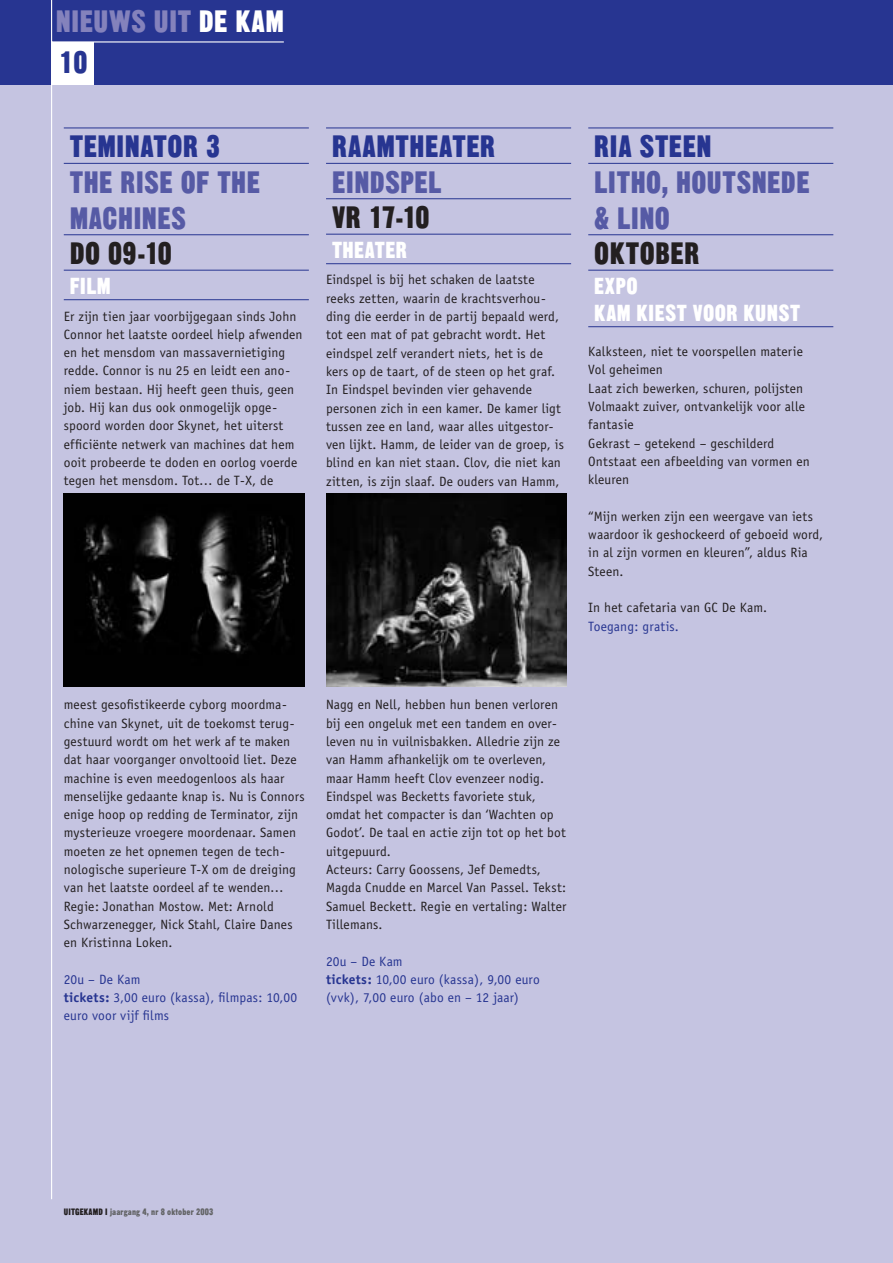
<style>
.page{position:relative;width:893px;height:1263px;background:#c5c4e1}
.page>*{position:absolute;margin:0;border:0;box-sizing:border-box;transform-origin:0 0}
.t1{font:30px/36px "Cg Gothic No 4";letter-spacing:-.005em;color:#565aa5}
.t2{font:30px "Cg Gothic No 4";color:#273591}
.t3{font:30px "Cg Gothic No 4";letter-spacing:-.005em;color:#231f20}
.t4{font:30px "Cg Gothic No 4";letter-spacing:-.01em;color:#8482bc}
.t5{font:22.5px/27px "Cg Gothic No 4";color:#fff}
.t6{font:13.5px/18.3px "Officina Sans";letter-spacing:.01em;color:#231f20}
.t7{font:13.5px/18.3px "Officina Sans";letter-spacing:.015em;color:#273591}
.t8{font:9px "Cg Gothic No 4";color:#636466}
.s1{color:#fff}
.s2{font-weight:700}
.s3{color:#231f20}
</style>
<div class="page">
<div style="left:0;top:0;width:893px;height:85px;background:#273591"></div>
<div style="left:52px;top:43px;width:42px;height:42px;background:#fff"></div>
<hr style="left:52px;top:41px;width:232px;height:2px;background:#fff">
<hr style="left:51px;top:0;width:1px;height:1199px;background:#fff">
<hr style="left:64px;top:128px;width:245px;height:1px;background:#273591">
<hr style="left:64px;top:163px;width:245px;height:1px;background:#273591">
<hr style="left:64px;top:234px;width:245px;height:1px;background:#273591">
<hr style="left:64px;top:270px;width:245px;height:1px;background:#273591">
<hr style="left:64px;top:299px;width:245px;height:1px;background:#273591">
<img style="left:64px;top:493px;width:241px;height:193px">
<hr style="left:326px;top:128px;width:245px;height:1px;background:#273591">
<hr style="left:326px;top:163px;width:245px;height:1px;background:#273591">
<hr style="left:326px;top:198px;width:245px;height:1px;background:#273591">
<hr style="left:326px;top:234px;width:245px;height:1px;background:#273591">
<hr style="left:326px;top:263px;width:245px;height:1px;background:#273591">
<img style="left:326px;top:493px;width:241px;height:194px">
<hr style="left:588px;top:128px;width:245px;height:1px;background:#273591">
<hr style="left:588px;top:163px;width:245px;height:1px;background:#273591">
<hr style="left:588px;top:234px;width:245px;height:1px;background:#273591">
<hr style="left:588px;top:270px;width:245px;height:1px;background:#273591">
<hr style="left:588px;top:326px;width:245px;height:1px;background:#273591">
<h1 class="t4" style="left:56px;top:12px;width:230px">NIEUWS UIT <span class="s1">DE KAM</span></h1>
<h1 class="t2" style="left:59px;top:53px;width:30px">10</h1>
<h1 class="t2" style="left:70px;top:137px;width:152px">TEMINATOR 3</h1>
<h1 class="t1" style="left:70px;top:168px;width:192px">THE RISE OF THE<br>MACHINES</h1>
<h1 class="t3" style="left:70px;top:244px;width:104px">DO 09-10</h1>
<h2 class="t5" style="left:70px;top:275px;width:43px">FILM</h2>
<p class="t6" style="left:326px;top:272px;width:239px">Eindspel is bij het schaken de laatste reeks zetten, waarin de krachtsverhou&shy;ding die eerder in de partij bepaald werd, tot een mat of pat gebracht wordt. Het eindspel zelf verandert niets, het is de kers op de taart, of de steen op het graf.<br>In Eindspel bevinden vier gehavende personen zich in een kamer. De kamer ligt tussen zee en land, waar alles uitgestor&shy;ven lijkt. Hamm, de leider van de groep, is blind en kan niet staan. Clov, die niet kan zitten, is zijn slaaf. De ouders van Hamm,</p>
<h1 class="t2" style="left:332px;top:137px;width:165px">RAAMTHEATER</h1>
<h1 class="t1" style="left:332px;top:168px;width:112px">EINDSPEL</h1>
<h1 class="t3" style="left:332px;top:208px;width:99px">VR 17-10</h1>
<h2 class="t5" style="left:332px;top:239px;width:77px">THEATER</h2>
<p class="t6" style="left:64px;top:308px;width:240px">Er zijn tien jaar voorbijgegaan sinds John Connor het laatste oordeel hielp afwenden en het mensdom van massavernietiging redde. Connor is nu 25 en leidt een ano&shy;niem bestaan. Hij heeft geen thuis, geen job. Hij kan dus ook onmogelijk opge&shy;spoord worden door Skynet, het uiterst efficiënte netwerk van machines dat hem ooit probeerde te doden en oorlog voerde tegen het mensdom. Tot… de T-X, de</p>
<h1 class="t2" style="left:594px;top:137px;width:119px">RIA STEEN</h1>
<h1 class="t1" style="left:594px;top:168px;width:217px">LITHO, HOUTSNEDE &amp; LINO</h1>
<h1 class="t3" style="left:594px;top:244px;width:107px">OKTOBER</h1>
<h2 class="t5" style="left:594px;top:275px;width:208px">EXPO<br>KAM KIEST VOOR KUNST</h2>
<p class="t6" style="left:588px;top:343px;width:223px">Kalksteen, niet te voorspellen materie<br>Vol geheimen<br>Laat zich bewerken, schuren, polijsten<br>Volmaakt zuiver, ontvankelijk voor alle fantasie<br>Gekrast – getekend – geschilderd<br>Ontstaat een afbeelding van vormen en kleuren</p>
<p class="t6" style="left:588px;top:508px;width:237px">“Mijn werken zijn een weergave van iets waardoor ik geshockeerd of geboeid word, in al zijn vormen en kleuren”, aldus Ria<br>Steen.</p>
<p class="t6" style="left:588px;top:600px;width:180px">In het cafetaria van GC De Kam.</p>
<p class="t7" style="left:588px;top:618px;width:92px">Toegang: gratis.</p>
<p class="t6" style="left:64px;top:697px;width:242px">meest gesofistikeerde cyborg moordma&shy;chine van Skynet, uit de toekomst terug&shy;gestuurd wordt om het werk af te maken dat haar voorganger onvoltooid liet. Deze machine is even meedogenloos als haar menselijke gedaante knap is. Nu is Connors enige hoop op redding de Terminator, zijn mysterieuze vroegere moordenaar. Samen moeten ze het opnemen tegen de tech&shy;nologische superieure T-X om de dreiging van het laatste oordeel af te wenden… Regie: Jonathan Mostow. Met: Arnold Schwarzenegger, Nick Stahl, Claire Danes en Kristinna Loken.</p>
<p class="t7" style="left:64px;top:971px;width:235px">20u – De Kam<br><span class="s2">tickets:</span> 3,00 euro (kassa), filmpas: 10,00 euro voor vijf films</p>
<p class="t6" style="left:326px;top:697px;width:242px">Nagg en Nell, hebben hun benen verloren bij een ongeluk met een tandem en over&shy;leven nu in vuilnisbakken. Alledrie zijn ze van Hamm afhankelijk om te overleven, maar Hamm heeft Clov evenzeer nodig.<br>Eindspel was Becketts favoriete stuk, omdat het compacter is dan ‘Wachten op Godot’. De taal en actie zijn tot op het bot uitgepuurd.<br>Acteurs: Carry Goossens, Jef Demedts, Magda Cnudde en Marcel Van Passel. Tekst:<br>Samuel Beckett. Regie en vertaling: Walter Tillemans.</p>
<p class="t7" style="left:326px;top:953px;width:215px">20u – De Kam<br><span class="s2">tickets:</span> 10,00 euro (kassa), 9,00 euro (vvk), 7,00 euro (abo en – 12 jaar)</p>
<p class="t8" style="left:64px;top:1209px;width:151px"><span class="s3">UITGEKAMD I</span> jaargang 4, nr 8 oktober 2003</p>
</div>
